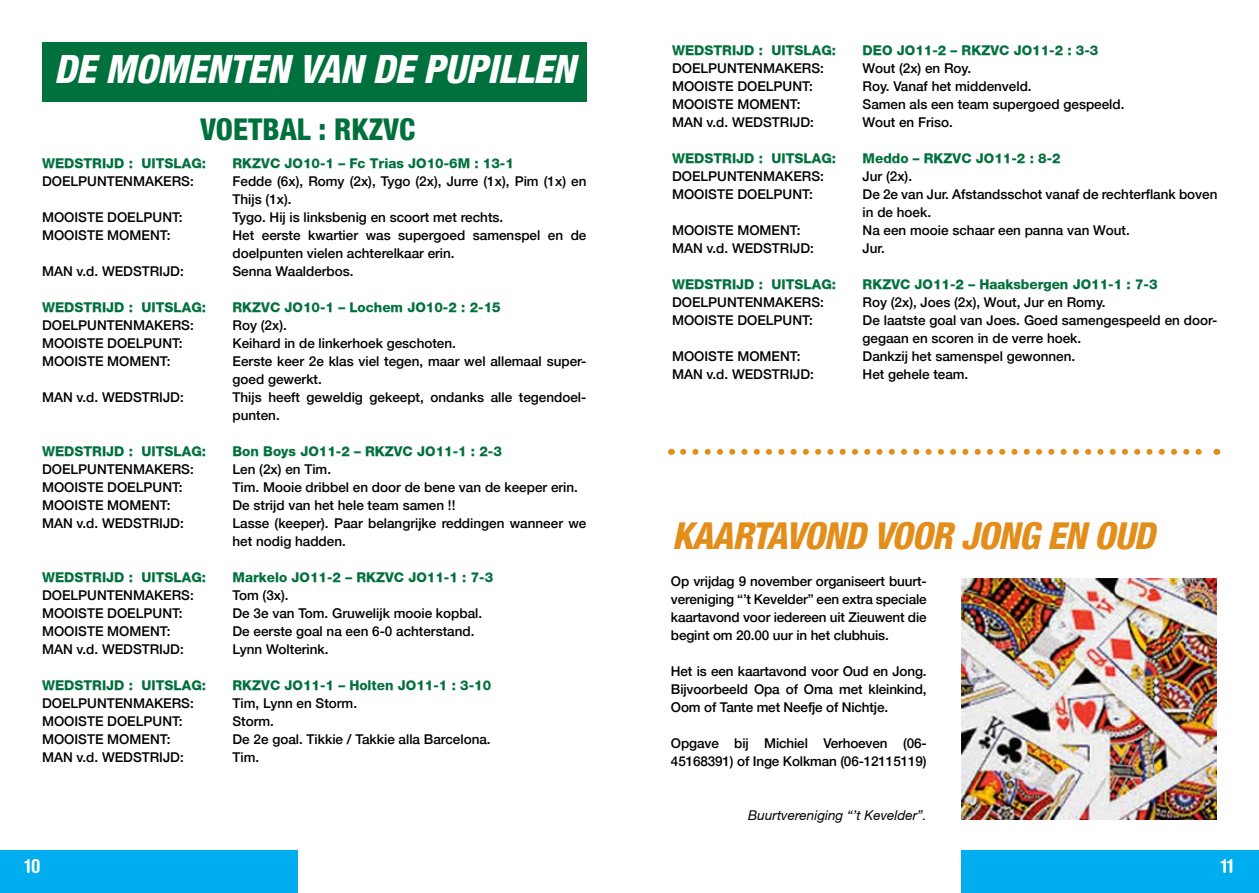
<style>
.page{position:relative;width:1259px;height:893px;background:#fff}
.page>*{position:absolute;margin:0;border:0;box-sizing:border-box;transform-origin:0 0}
.t1{font:39px "Helvetica 87 Cond Hvy Obl";letter-spacing:-.01em;color:#fff}
.t2{font:37.05px "Helvetica 87 Cond Hvy Obl";letter-spacing:-.02em;color:#e38d1a}
.t3{font:800 condensed 30px "Helvetica 87";color:#00703c}
.t4{font:700 condensed 19.5px "Helvetica Rounded";color:#fff}
.t5{font:500 13.5px/18px "Helvetica 65";color:#000}
.t6{font:800 13.5px "Helvetica Neue";color:#00703c}
.t7{font:italic 13.5px "Helvetica 56";color:#000}
</style>
<div class="page">
<div style="left:961px;top:850px;width:298px;height:43px;background:#00aeef"></div>
<div style="left:0;top:850px;width:298px;height:43px;background:#00aeef"></div>
<div style="left:43px;top:43px;width:544px;height:59px;background:#00703c"></div>
<svg style="left:683px;top:449px;width:519px;height:6px"></svg>
<img style="left:961px;top:578px;width:255px;height:242px">
<h1 class="t1" style="left:54px;top:45px;width:522px">DE MOMENTEN VAN DE PUPILLEN</h1>
<h3 class="t3" style="left:200px;top:111px;width:217px">VOETBAL : RKZVC</h3>
<p class="t6" style="left:42px;top:155px;width:166px">WEDSTRIJD : UITSLAG:</p>
<p class="t6" style="left:232px;top:155px;width:283px">RKZVC JO10-1 – Fc Trias JO10-6M : 13-1</p>
<p class="t5" style="left:42px;top:172px;width:153px">DOELPUNTENMAKERS:</p>
<p class="t5" style="left:232px;top:172px;width:355px">Fedde (6x), Romy (2x), Tygo (2x), Jurre (1x), Pim (1x) en<br>Thijs (1x).</p>
<p class="t5" style="left:42px;top:208px;width:142px">MOOISTE DOELPUNT:</p>
<p class="t5" style="left:232px;top:208px;width:272px">Tygo. Hij is linksbenig en scoort met rechts.</p>
<p class="t5" style="left:42px;top:226px;width:130px">MOOISTE MOMENT:</p>
<p class="t5" style="left:232px;top:226px;width:355px">Het eerste kwartier was supergoed samenspel en de doelpunten vielen achterelkaar erin.</p>
<p class="t5" style="left:42px;top:262px;width:143px">MAN v.d. WEDSTRIJD:</p>
<p class="t5" style="left:232px;top:262px;width:123px">Senna Waalderbos.</p>
<p class="t6" style="left:42px;top:299px;width:166px">WEDSTRIJD : UITSLAG:</p>
<p class="t6" style="left:232px;top:299px;width:270px">RKZVC JO10-1 – Lochem JO10-2 : 2-15</p>
<p class="t5" style="left:42px;top:316px;width:153px">DOELPUNTENMAKERS:</p>
<p class="t5" style="left:232px;top:316px;width:56px">Roy (2x).</p>
<p class="t5" style="left:42px;top:334px;width:142px">MOOISTE DOELPUNT:</p>
<p class="t5" style="left:232px;top:334px;width:225px">Keihard in de linkerhoek geschoten.</p>
<p class="t5" style="left:42px;top:352px;width:130px">MOOISTE MOMENT:</p>
<p class="t5" style="left:232px;top:352px;width:355px">Eerste keer 2e klas viel tegen, maar wel allemaal super&shy;goed gewerkt.</p>
<p class="t5" style="left:42px;top:388px;width:143px">MAN v.d. WEDSTRIJD:</p>
<p class="t5" style="left:232px;top:388px;width:355px">Thijs heeft geweldig gekeept, ondanks alle tegendoel&shy;punten.</p>
<p class="t6" style="left:42px;top:443px;width:166px">WEDSTRIJD : UITSLAG:</p>
<p class="t6" style="left:232px;top:443px;width:271px">Bon Boys JO11-2 – RKZVC JO11-1 : 2-3</p>
<p class="t5" style="left:42px;top:460px;width:153px">DOELPUNTENMAKERS:</p>
<p class="t5" style="left:232px;top:460px;width:100px">Len (2x) en Tim.</p>
<p class="t5" style="left:42px;top:478px;width:142px">MOOISTE DOELPUNT:</p>
<p class="t5" style="left:232px;top:478px;width:347px">Tim. Mooie dribbel en door de bene van de keeper erin.</p>
<p class="t5" style="left:42px;top:496px;width:130px">MOOISTE MOMENT:</p>
<p class="t5" style="left:232px;top:496px;width:224px">De strijd van het hele team samen !!</p>
<p class="t5" style="left:42px;top:514px;width:143px">MAN v.d. WEDSTRIJD:</p>
<p class="t5" style="left:232px;top:514px;width:355px">Lasse (keeper). Paar belangrijke reddingen wanneer we het nodig hadden.</p>
<p class="t6" style="left:42px;top:569px;width:166px">WEDSTRIJD : UITSLAG:</p>
<p class="t6" style="left:232px;top:569px;width:262px">Markelo JO11-2 – RKZVC JO11-1 : 7-3</p>
<p class="t5" style="left:42px;top:586px;width:153px">DOELPUNTENMAKERS:</p>
<p class="t5" style="left:232px;top:586px;width:58px">Tom (3x).</p>
<p class="t5" style="left:42px;top:604px;width:142px">MOOISTE DOELPUNT:</p>
<p class="t5" style="left:232px;top:604px;width:251px">De 3e van Tom. Gruwelijk mooie kopbal.</p>
<p class="t5" style="left:42px;top:622px;width:130px">MOOISTE MOMENT:</p>
<p class="t5" style="left:232px;top:622px;width:243px">De eerste goal na een 6-0 achterstand.</p>
<p class="t5" style="left:42px;top:640px;width:143px">MAN v.d. WEDSTRIJD:</p>
<p class="t5" style="left:232px;top:640px;width:98px">Lynn Wolterink.</p>
<p class="t6" style="left:42px;top:677px;width:166px">WEDSTRIJD : UITSLAG:</p>
<p class="t6" style="left:232px;top:677px;width:260px">RKZVC JO11-1 – Holten JO11-1 : 3-10</p>
<p class="t5" style="left:42px;top:694px;width:153px">DOELPUNTENMAKERS:</p>
<p class="t5" style="left:232px;top:694px;width:126px">Tim, Lynn en Storm.</p>
<p class="t5" style="left:42px;top:712px;width:142px">MOOISTE DOELPUNT:</p>
<p class="t5" style="left:232px;top:712px;width:43px">Storm.</p>
<p class="t5" style="left:42px;top:730px;width:130px">MOOISTE MOMENT:</p>
<p class="t5" style="left:232px;top:730px;width:260px">De 2e goal. Tikkie / Takkie alla Barcelona.</p>
<p class="t5" style="left:42px;top:748px;width:143px">MAN v.d. WEDSTRIJD:</p>
<p class="t5" style="left:232px;top:748px;width:28px">Tim.</p>
<h3 class="t4" style="left:25px;top:854px;width:17px">10</h3>
<p class="t6" style="left:672px;top:43px;width:166px">WEDSTRIJD : UITSLAG:</p>
<p class="t6" style="left:862px;top:43px;width:237px">DEO JO11-2 – RKZVC JO11-2 : 3-3</p>
<p class="t5" style="left:672px;top:59px;width:153px">DOELPUNTENMAKERS:</p>
<p class="t5" style="left:862px;top:59px;width:110px">Wout (2x) en Roy.</p>
<p class="t5" style="left:672px;top:77px;width:142px">MOOISTE DOELPUNT:</p>
<p class="t5" style="left:862px;top:77px;width:171px">Roy. Vanaf het middenveld.</p>
<p class="t5" style="left:672px;top:95px;width:130px">MOOISTE MOMENT:</p>
<p class="t5" style="left:862px;top:95px;width:263px">Samen als een team supergoed gespeeld.</p>
<p class="t5" style="left:672px;top:113px;width:143px">MAN v.d. WEDSTRIJD:</p>
<p class="t5" style="left:862px;top:113px;width:92px">Wout en Friso.</p>
<p class="t6" style="left:672px;top:151px;width:166px">WEDSTRIJD : UITSLAG:</p>
<p class="t6" style="left:862px;top:151px;width:200px">Meddo – RKZVC JO11-2 : 8-2</p>
<p class="t5" style="left:672px;top:167px;width:153px">DOELPUNTENMAKERS:</p>
<p class="t5" style="left:862px;top:167px;width:51px">Jur (2x).</p>
<p class="t5" style="left:672px;top:185px;width:142px">MOOISTE DOELPUNT:</p>
<p class="t5" style="left:862px;top:185px;width:356px">De 2e van Jur. Afstandsschot vanaf de rechterflank boven in de hoek.</p>
<p class="t5" style="left:672px;top:221px;width:130px">MOOISTE MOMENT:</p>
<p class="t5" style="left:862px;top:221px;width:269px">Na een mooie schaar een panna van Wout.</p>
<p class="t5" style="left:672px;top:239px;width:143px">MAN v.d. WEDSTRIJD:</p>
<p class="t5" style="left:862px;top:239px;width:24px">Jur.</p>
<p class="t6" style="left:672px;top:276px;width:166px">WEDSTRIJD : UITSLAG:</p>
<p class="t6" style="left:862px;top:276px;width:296px">RKZVC JO11-2 – Haaksbergen JO11-1 : 7-3</p>
<p class="t5" style="left:672px;top:293px;width:153px">DOELPUNTENMAKERS:</p>
<p class="t5" style="left:862px;top:293px;width:244px">Roy (2x), Joes (2x), Wout, Jur en Romy.</p>
<p class="t5" style="left:672px;top:311px;width:142px">MOOISTE DOELPUNT:</p>
<p class="t5" style="left:862px;top:311px;width:356px">De laatste goal van Joes. Goed samengespeeld en door&shy;gegaan en scoren in de verre hoek.</p>
<p class="t5" style="left:672px;top:347px;width:130px">MOOISTE MOMENT:</p>
<p class="t5" style="left:862px;top:347px;width:214px">Dankzij het samenspel gewonnen.</p>
<p class="t5" style="left:672px;top:365px;width:143px">MAN v.d. WEDSTRIJD:</p>
<p class="t5" style="left:862px;top:365px;width:107px">Het gehele team.</p>
<h2 class="t2" style="left:672px;top:513px;width:484px">KAARTAVOND VOOR JONG EN OUD</h2>
<p class="t5" style="left:671px;top:572px;width:257px;text-align:justify">Op vrijdag 9 november organiseert buurt&shy;vereniging “’t Kevelder” een extra speciale kaartavond voor iedereen uit Zieuwent die begint om 20.00 uur in het clubhuis.</p>
<p class="t5" style="left:671px;top:662px;width:257px;text-align:justify">Het is een kaartavond voor Oud en Jong.<br>Bijvoorbeeld Opa of Oma met kleinkind, Oom of Tante met Neefje of Nichtje.</p>
<p class="t5" style="left:671px;top:734px;width:257px">Opgave bij Michiel Verhoeven (06-<br>45168391) of Inge Kolkman (06-12115119)</p>
<p class="t7" style="left:748px;top:807px;width:180px">Buurtvereniging “’t Kevelder”.</p>
<h3 class="t4" style="left:1220px;top:854px;width:14px">11</h3>
</div>
